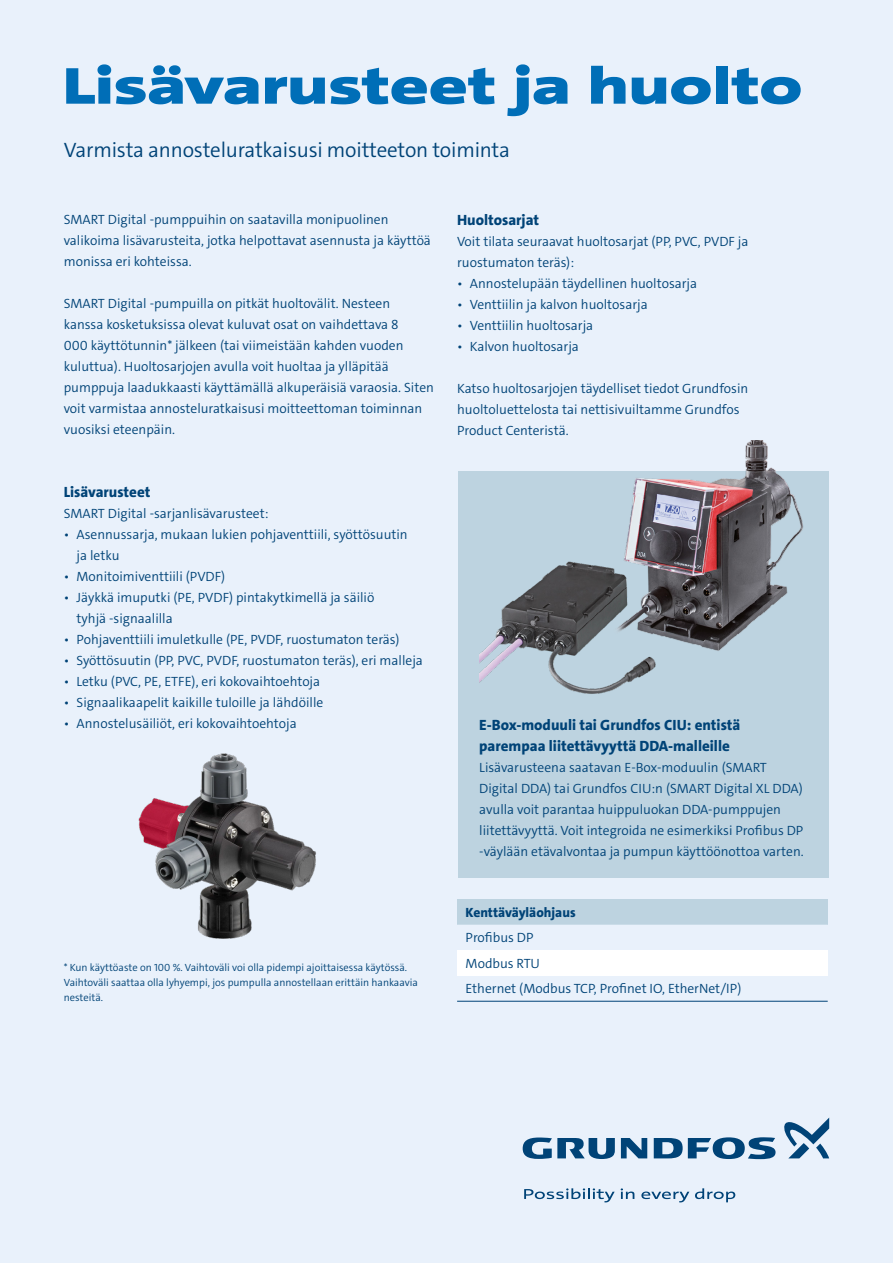
<style>
.page{position:relative;width:893px;height:1263px;background:#e9f1fb}
.page>*{position:absolute;margin:0;border:0;box-sizing:border-box;transform-origin:0 0}
.t1{font:900 52.5px "Grundfos The Sans Extd";letter-spacing:-.005em;color:#006eb7}
.t2{font:300 21px "Grundfos The Sans";letter-spacing:-.01em;color:#004377}
.t3{font:800 15px/21px "Grundfos The Sans";color:#004377}
.t4{font:300 13.5px/21px "Grundfos The Sans";color:#004377}
.t5{font:800 13.5px "Grundfos The Sans";color:#004377}
.t6{font:300 10.5px/15px "Grundfos The Sans";color:#004377}
</style>
<div class="page">
<img style="left:138px;top:753px;width:178px;height:186px">
<div style="left:458px;top:471px;width:370px;height:406px;background:#bdd3e0"></div>
<img style="left:479px;top:440px;width:325px;height:254px">
<div style="left:457px;top:899px;width:371px;height:26px;background:#bdd3e0"></div>
<svg style="left:457px;top:1000px;width:371px;height:1px"></svg>
<div style="left:457px;top:950px;width:371px;height:26px;background:#fff"></div>
<hr style="left:457px;top:1001px;width:371px;height:1px;background:#004377">
<svg style="left:621px;top:1138px;width:26px;height:20px"></svg>
<svg style="left:523px;top:1137px;width:92px;height:22px"></svg>
<svg style="left:654px;top:1137px;width:121px;height:22px"></svg>
<svg style="left:784px;top:1118px;width:45px;height:40px"></svg>
<svg style="left:524px;top:1188px;width:91px;height:14px"></svg>
<svg style="left:621px;top:1188px;width:13px;height:11px"></svg>
<svg style="left:641px;top:1191px;width:48px;height:11px"></svg>
<svg style="left:695px;top:1188px;width:40px;height:14px"></svg>
<h1 class="t1" style="left:62px;top:52px;width:741px">Lisävarusteet ja huolto</h1>
<h2 class="t2" style="left:64px;top:136px;width:448px">Varmista annosteluratkaisusi moitteeton toiminta</h2>
<p class="t4" style="left:64px;top:209px;width:369px">SMART Digital ‑pumppuihin on saatavilla monipuolinen valikoima lisävarusteita, jotka helpottavat asennusta ja käyttöä monissa eri kohteissa.</p>
<p class="t4" style="left:64px;top:293px;width:372px">SMART Digital ‑pumpuilla on pitkät huoltovälit. Nesteen<br>kanssa kosketuksissa olevat kuluvat osat on vaihdettava 8<br>000 käyttötunnin* jälkeen (tai viimeistään kahden vuoden kuluttua). Huoltosarjojen avulla voit huoltaa ja ylläpitää pumppuja laadukkaasti käyttämällä alkuperäisiä varaosia. Siten voit varmistaa annosteluratkaisusi moitteettoman toiminnan vuosiksi eteenpäin.</p>
<p class="t3" style="left:64px;top:481px;width:88px">Lisävarusteet</p>
<p class="t4" style="left:64px;top:503px;width:206px">SMART Digital ‑sarjanlisävarusteet:</p>
<p class="t4" style="left:77px;top:524px;width:333px;text-indent:-13px">• Asennussarja, mukaan lukien pohjaventtiili, syöttösuutin ja letku</p>
<p class="t4" style="left:64px;top:566px;width:163px">• Monitoimiventtiili (PVDF)</p>
<p class="t4" style="left:77px;top:587px;width:299px;text-indent:-13px">• Jäykkä imuputki (PE, PVDF) pintakytkimellä ja säiliö tyhjä ‑signaalilla</p>
<p class="t4" style="left:64px;top:629px;width:337px">• Pohjaventtiili imuletkulle (PE, PVDF, ruostumaton teräs)</p>
<p class="t4" style="left:64px;top:650px;width:361px">• Syöttösuutin (PP, PVC, PVDF, ruostumaton teräs), eri malleja</p>
<p class="t4" style="left:64px;top:671px;width:258px">• Letku (PVC, PE, ETFE), eri kokovaihtoehtoja</p>
<p class="t4" style="left:64px;top:692px;width:261px">• Signaalikaapelit kaikille tuloille ja lähdöille</p>
<p class="t4" style="left:64px;top:713px;width:234px">• Annostelusäiliöt, eri kokovaihtoehtoja</p>
<p class="t6" style="left:64px;top:960px;width:356px">* Kun käyttöaste on 100 %. Vaihtoväli voi olla pidempi ajoittaisessa käytössä.<br>Vaihtoväli saattaa olla lyhyempi, jos pumpulla annostellaan erittäin hankaavia nesteitä.</p>
<p class="t3" style="left:457px;top:209px;width:84px">Huoltosarjat</p>
<p class="t4" style="left:457px;top:231px;width:293px">Voit tilata seuraavat huoltosarjat (PP, PVC, PVDF ja ruostumaton teräs):</p>
<p class="t4" style="left:457px;top:273px;width:242px">• Annostelupään täydellinen huoltosarja</p>
<p class="t4" style="left:457px;top:294px;width:192px">• Venttiilin ja kalvon huoltosarja</p>
<p class="t4" style="left:457px;top:315px;width:138px">• Venttiilin huoltosarja</p>
<p class="t4" style="left:457px;top:336px;width:123px">• Kalvon huoltosarja</p>
<p class="t4" style="left:457px;top:378px;width:293px">Katso huoltosarjojen täydelliset tiedot Grundfosin huoltoluettelosta tai nettisivuiltamme Grundfos<br>Product Centeristä.</p>
<p class="t3" style="left:479px;top:715px;width:263px">E-Box-moduuli tai Grundfos CIU: entistä parempaa liitettävyyttä DDA-malleille</p>
<p class="t4" style="left:479px;top:757px;width:326px">Lisävarusteena saatavan E-Box-moduulin (SMART Digital DDA) tai Grundfos CIU:n (SMART Digital XL DDA) avulla voit parantaa huippuluokan DDA-pumppujen liitettävyyttä. Voit integroida ne esimerkiksi Profibus DP ‑väylään etävalvontaa ja pumpun käyttöönottoa varten.</p>
<p class="t5" style="left:466px;top:904px;width:112px">Kenttäväyläohjaus</p>
<p class="t4" style="left:466px;top:925px;width:277px;line-height:25.5px">Profibus DP<br>Modbus RTU<br>Ethernet (Modbus TCP, Profinet IO, EtherNet/IP)</p>
</div>
